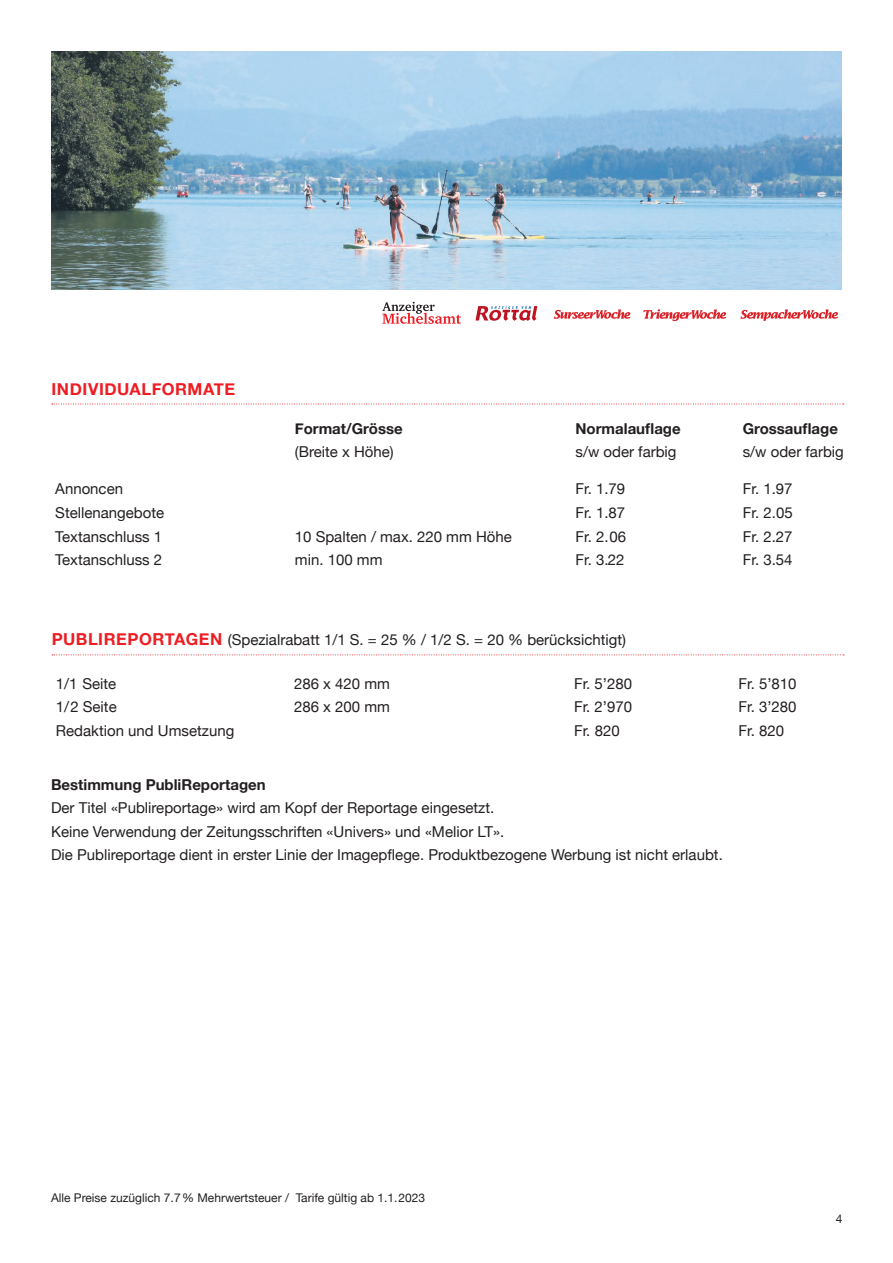
<style>
.page{position:relative;width:893px;height:1263px;background:#fff}
.page>*{position:absolute;margin:0;border:0;box-sizing:border-box;transform-origin:0 0}
.t1{font:700 16.5px "Helvetica Neue";letter-spacing:.035em;color:#ee1d23}
.t2{font:15px/23.2px "Helvetica Neue";color:#231f20}
.t3{font:700 15px "Helvetica Neue";color:#231f20}
.t4{font:12px "Helvetica Neue";color:#231f20}
.s1{font-weight:700;font-size:16.5px;color:#ee1d23}
</style>
<div class="page">
<svg style="left:52px;top:404px;width:792px;height:1px"></svg>
<svg style="left:52px;top:654px;width:792px;height:1px"></svg>
<img style="left:51px;top:51px;width:791px;height:238px">
<svg style="left:554px;top:310px;width:76px;height:9px"></svg>
<svg style="left:643px;top:309px;width:83px;height:12px"></svg>
<svg style="left:740px;top:309px;width:98px;height:12px"></svg>
<svg style="left:382px;top:302px;width:79px;height:22px"></svg>
<svg style="left:475px;top:306px;width:62px;height:15px"></svg>
<p class="t1" style="left:51px;top:376px;width:185px">INDIVIDUALFORMATE</p>
<p class="t3" style="left:295px;top:417px;width:110px">Format/Grösse</p>
<p class="t3" style="left:575px;top:417px;width:107px">Normalauflage</p>
<p class="t3" style="left:743px;top:417px;width:97px">Grossauflage</p>
<p class="t2" style="left:295px;top:441px;width:100px">(Breite x Höhe)</p>
<p class="t2" style="left:575px;top:441px;width:103px">s/w oder farbig</p>
<p class="t2" style="left:743px;top:441px;width:103px">s/w oder farbig</p>
<p class="t2" style="left:55px;top:478px;width:69px">Annoncen</p>
<p class="t2" style="left:575px;top:478px;width:51px">Fr. 1.79</p>
<p class="t2" style="left:743px;top:478px;width:51px">Fr. 1.97</p>
<p class="t2" style="left:55px;top:502px;width:110px">Stellenangebote</p>
<p class="t2" style="left:575px;top:502px;width:51px">Fr. 1.87</p>
<p class="t2" style="left:743px;top:502px;width:52px">Fr. 2.05</p>
<p class="t2" style="left:55px;top:525px;width:108px">Textanschluss 1</p>
<p class="t2" style="left:295px;top:525px;width:219px">10 Spalten / max. 220 mm Höhe</p>
<p class="t2" style="left:575px;top:525px;width:52px">Fr. 2.06</p>
<p class="t2" style="left:743px;top:525px;width:51px">Fr. 2.27</p>
<p class="t2" style="left:55px;top:549px;width:108px">Textanschluss 2</p>
<p class="t2" style="left:295px;top:549px;width:89px">min. 100 mm</p>
<p class="t2" style="left:575px;top:549px;width:51px">Fr. 3.22</p>
<p class="t2" style="left:743px;top:549px;width:51px">Fr. 3.54</p>
<p class="t2" style="left:52px;top:629px;width:576px"><span class="s1">PUBLIREPORTAGEN</span> (Spezialrabatt 1/1 S. = 25 % / 1/2 S. = 20 % berücksichtigt)</p>
<p class="t2" style="left:56px;top:673px;width:62px">1/1 Seite</p>
<p class="t2" style="left:294px;top:673px;width:97px">286 x 420 mm</p>
<p class="t2" style="left:574px;top:673px;width:60px">Fr. 5’280</p>
<p class="t2" style="left:738px;top:673px;width:60px">Fr. 5’810</p>
<p class="t2" style="left:56px;top:696px;width:62px">1/2 Seite</p>
<p class="t2" style="left:294px;top:696px;width:97px">286 x 200 mm</p>
<p class="t2" style="left:574px;top:696px;width:60px">Fr. 2’970</p>
<p class="t2" style="left:738px;top:696px;width:60px">Fr. 3’280</p>
<p class="t2" style="left:56px;top:719px;width:180px">Redaktion und Umsetzung</p>
<p class="t2" style="left:574px;top:719px;width:47px">Fr. 820</p>
<p class="t2" style="left:738px;top:719px;width:47px">Fr. 820</p>
<p class="t3" style="left:51px;top:773px;width:216px">Bestimmung PubliReportagen</p>
<p class="t2" style="left:51px;top:797px;width:673px">Der Titel «Publireportage» wird am Kopf der Reportage eingesetzt.<br>Keine Verwendung der Zeitungsschriften «Univers» und «Melior LT».<br>Die Publireportage dient in erster Linie der Imagepflege. Produktbezogene Werbung ist nicht erlaubt.</p>
<p class="t4" style="left:51px;top:1189px;width:376px">Alle Preise zuzüglich 7.7% Mehrwertsteuer / Tarife gültig ab 1.1.2023</p>
<p class="t4" style="left:836px;top:1210px;width:8px">4</p>
</div>
